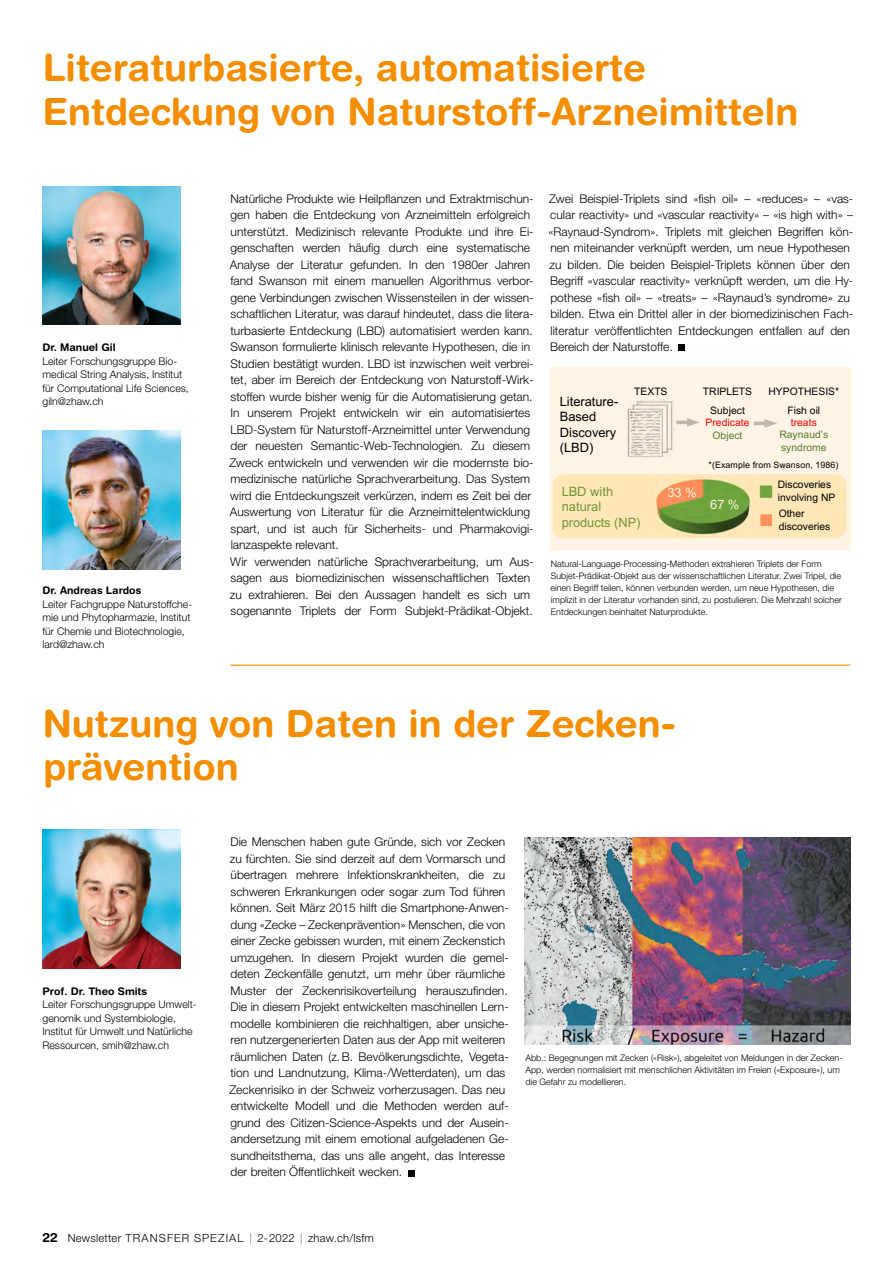
<style>
.page{position:relative;width:893px;height:1263px;background:#fff}
.page>*{position:absolute;margin:0;border:0;box-sizing:border-box;transform-origin:0 0}
.Fachgebiet{font:700 37.5px/43.5px "Helvetica Rounded LT Std";color:#f48e00}
.t1{font:12.9px/15.3px "Arial MT2";letter-spacing:-.005em;color:#000}
.t2{font:12.9px/15.5px "Arial MT2";letter-spacing:-.005em;color:#6f9d3d}
.t3{font:12.9px "Arial MT2";color:#fff}
.Lauftext_kleiner{font:300 12px/16.5px "Helvetica Neue LT Pro";color:#000}
.t4{font:300 11.25px "Helvetica Neue LT Std";letter-spacing:.02em;color:#000}
.Kontakt_kleiner{font:300 10.5px/13.5px "Helvetica Neue LT Std";color:#000}
.Kontakt_kleiner-2{font:700 10.5px "Helvetica Rounded LT Std";color:#000}
.t5{font:10.35px/18.8px "Arial";color:#000;text-align:center}
.t6{font:10.35px/12.1px "Arial";color:#548235}
.t7{font:10.35px "Arial";letter-spacing:.005em;color:#f00}
.Bildlegende{font:300 9px/12px "Helvetica Neue LT Std";color:#000}
.t8{font:8.85px "Arial MT3";letter-spacing:.01em;color:#000}
.s1{font-style:inherit}
.s2{font-family:"Arial"}
.s3{font-family:"Helvetica Rounded LT Std";font-weight:700;font-size:12.75px}
</style>
<div class="page">
<svg style="left:679px;top:345px;width:6px;height:6px"></svg>
<img style="left:43px;top:186px;width:138px;height:138px">
<img style="left:43px;top:431px;width:138px;height:138px">
<hr style="left:230px;top:665px;width:620px;height:1px;background:#f48e00">
<svg style="left:408px;top:1170px;width:6px;height:6px"></svg>
<img style="left:43px;top:830px;width:138px;height:138px">
<img style="left:525px;top:838px;width:325px;height:206px">
<div style="left:550px;top:368px;width:300px;height:183px;background:#fff4e6"></div>
<div style="left:553px;top:474px;width:294px;height:64px;background:#ffe7b8;border-radius:11px"></div>
<img style="left:627px;top:400px;width:47px;height:58px">
<svg style="left:754px;top:419px;width:23px;height:9px"></svg>
<svg style="left:676px;top:418px;width:24px;height:9px"></svg>
<img style="left:655px;top:477px;width:96px;height:58px">
<img style="left:759px;top:485px;width:14px;height:13px">
<img style="left:760px;top:514px;width:12px;height:12px">
<p class="Fachgebiet" style="left:43px;top:45px;width:757px">Literaturbasierte, automatisierte<br>Entdeckung von Naturstoff-Arzneimitteln</p>
<p class="Lauftext_kleiner" style="left:229px;top:190px;width:306px">Natürliche Produkte wie Heilpflanzen und Extraktmischun&shy;gen haben die Entdeckung von Arzneimitteln erfolgreich unterstützt. Medizinisch relevante Produkte und ihre Ei&shy;genschaften werden häufig durch eine systematische Analyse der Literatur gefunden. In den 1980er Jahren fand Swanson mit einem manuellen Algorithmus verbor&shy;gene Verbindungen zwischen Wissensteilen in der wissen&shy;schaftlichen Literatur, was darauf hindeutet, dass die litera&shy;turbasierte Entdeckung (LBD) automatisiert werden kann.<br>Swanson formulierte klinisch relevante Hypothesen, die in Studien bestätigt wurden. LBD ist inzwischen weit verbrei&shy;tet, aber im Bereich der Entdeckung von Naturstoff-Wirk&shy;stoffen wurde bisher wenig für die Automatisierung getan.<br>In unserem Projekt entwickeln wir ein automatisiertes LBD-System für Naturstoff-Arzneimittel unter Verwendung der neuesten Semantic-Web-Technologien. Zu diesem Zweck entwickeln und verwenden wir die modernste bio&shy;medizinische natürliche Sprachverarbeitung. Das System wird die Entdeckungszeit verkürzen, indem es Zeit bei der Auswertung von Literatur für die Arzneimittelentwicklung spart, und ist auch für Sicherheits- und Pharmakovigi&shy;lanzaspekte relevant.</p>
<p class="Lauftext_kleiner" style="left:230px;top:553px;width:305px">Wir verwenden natürliche Sprachverarbeitung, um Aus&shy;sagen aus biomedizinischen wissenschaftlichen Texten zu extrahieren. Bei den Aussagen handelt es sich um sogenannte Triplets der Form Subjekt-Prädikat-Objekt.</p>
<p class="Lauftext_kleiner" style="left:548px;top:190px;width:306px">Zwei Beispiel-Triplets sind «fish oil» – «reduces» – «vas&shy;cular reactivity» und «vascular reactivity» – «is high with» – «Raynaud-Syndrom». Triplets mit gleichen Begriffen kön&shy;nen miteinander verknüpft werden, um neue Hypothesen zu bilden. Die beiden Beispiel-Triplets können über den Begriff «vascular reactivity» verknüpft werden, um die Hy&shy;pothese «fish oil» – «treats» – «Raynaud’s syndrome» zu bilden. Etwa ein Drittel aller in der biomedizinischen Fach&shy;literatur veröffentlichten Entdeckungen entfallen auf den</p>
<p class="Kontakt_kleiner-2" style="left:43px;top:341px;width:75px">Dr. Manuel Gil</p>
<p class="Lauftext_kleiner" style="left:550px;top:338px;width:124px">Bereich der Naturstoffe.</p>
<p class="Kontakt_kleiner" style="left:43px;top:354px;width:148px">Leiter Forschungsgruppe Bio&shy;medical String Analysis, Institut für Computational Life Sciences, giln@zhaw.ch</p>
<p class="t5" style="left:634px;top:382px;width:35px">TEXTS</p>
<p class="t5" style="left:768px;top:382px;width:72px">HYPOTHESIS*<br>Fish oil</p>
<p class="t7" style="left:791px;top:415px;width:27px">treats</p>
<p class="t6" style="left:779px;top:429px;width:50px">Raynaud’s syndrome</p>
<p class="t5" style="left:703px;top:382px;width:51px">TRIPLE<span class="s1">T</span>S<br>Subject</p>
<p class="t7" style="left:705px;top:415px;width:45px">Predicate</p>
<p class="t6" style="left:712px;top:429px;width:31px">Object</p>
<p class="t1" style="left:560px;top:394px;width:60px">Literature-<br>Based<br>Discovery (LBD)</p>
<p class="t2" style="left:562px;top:484px;width:80px">LBD with <span class="s2">n</span>atural <span class="s2">p</span>roducts (NP)</p>
<p class="t5" style="left:778px;top:478px;width:59px;line-height:12.6px;text-align:left">Discoveries involving NP</p>
<p class="t8" style="left:708px;top:458px;width:131px">*(Example from Swanson, 1986)</p>
<p class="t3" style="left:667px;top:484px;width:31px">33 %</p>
<p class="t3" style="left:710px;top:495px;width:31px">67 %</p>
<p class="t5" style="left:779px;top:507px;width:53px;line-height:12.6px;text-align:left">Other discoveries</p>
<p class="Bildlegende" style="left:550px;top:558px;width:293px">Natural-Language-Processing-Methoden extrahieren Triplets der Form Subjet-Prädikat-Objekt aus der wissenschaftlichen Literatur. Zwei Tripel, die einen Begriff teilen, können verbunden werden, um neue Hypothesen, die implizit in der Literatur vorhanden sind, zu postulieren. Die Mehrzahl solcher Entdeckungen beinhaltet Naturprodukte.</p>
<p class="Kontakt_kleiner-2" style="left:43px;top:584px;width:100px">Dr. Andreas Lardos</p>
<p class="Kontakt_kleiner" style="left:43px;top:597px;width:151px">Leiter Fachgruppe Naturstoffche&shy;mie und Phytopharmazie, Institut für Chemie und Biotechnologie, lard@zhaw.ch</p>
<p class="Fachgebiet" style="left:43px;top:701px;width:632px">Nutzung von Daten in der Zecken&shy;prävention</p>
<p class="Kontakt_kleiner-2" style="left:43px;top:984px;width:106px">Prof. Dr. Theo Smits</p>
<p class="Kontakt_kleiner" style="left:43px;top:997px;width:156px">Leiter Forschungsgruppe Umwelt&shy;genomik und Systembiologie,<br>Institut für Umwelt und Natürliche<br>Ressourcen, smih@zhaw.ch</p>
<p class="Lauftext_kleiner" style="left:229px;top:833px;width:281px">Die Menschen haben gute Gründe, sich vor Zecken zu fürchten. Sie sind derzeit auf dem Vormarsch und übertragen mehrere Infektionskrankheiten, die zu schweren Erkrankungen oder sogar zum Tod führen können. Seit März 2015 hilft die Smartphone-Anwen&shy;dung «Zecke – Zeckenprävention» Menschen, die von einer Zecke gebissen wurden, mit einem Zeckenstich umzugehen. In diesem Projekt wurden die gemel&shy;deten Zeckenfälle genutzt, um mehr über räumliche Muster der Zeckenrisikoverteilung herauszufinden.<br>Die in diesem Projekt entwickelten maschinellen Lern&shy;modelle kombinieren die reichhaltigen, aber unsiche&shy;ren nutzergenerierten Daten aus der App mit weiteren räumlichen Daten (z.B. Bevölkerungsdichte, Vegeta&shy;tion und Landnutzung, Klima-/Wetterdaten), um das Zeckenrisiko in der Schweiz vorherzusagen. Das neu entwickelte Modell und die Methoden werden auf&shy;grund des Citizen-Science-Aspekts und der Ausein&shy;andersetzung mit einem emotional aufgeladenen Ge&shy;sundheitsthema, das uns alle angeht, das Interesse der breiten Öffentlichkeit wecken.</p>
<p class="Bildlegende" style="left:525px;top:1051px;width:319px">Abb.: Begegnungen mit Zecken («Risk»), abgeleitet von Meldungen in der Zecken-<br>App, werden normalisiert mit menschlichen Aktivitäten im Freien («Exposure»), um die Gefahr zu modellieren.</p>
<p class="t4" style="left:43px;top:1231px;width:333px"><span class="s3">22</span> Newsletter TRANSFER SPEZIAL | 2-2022 | zhaw.ch/lsfm</p>
</div>
